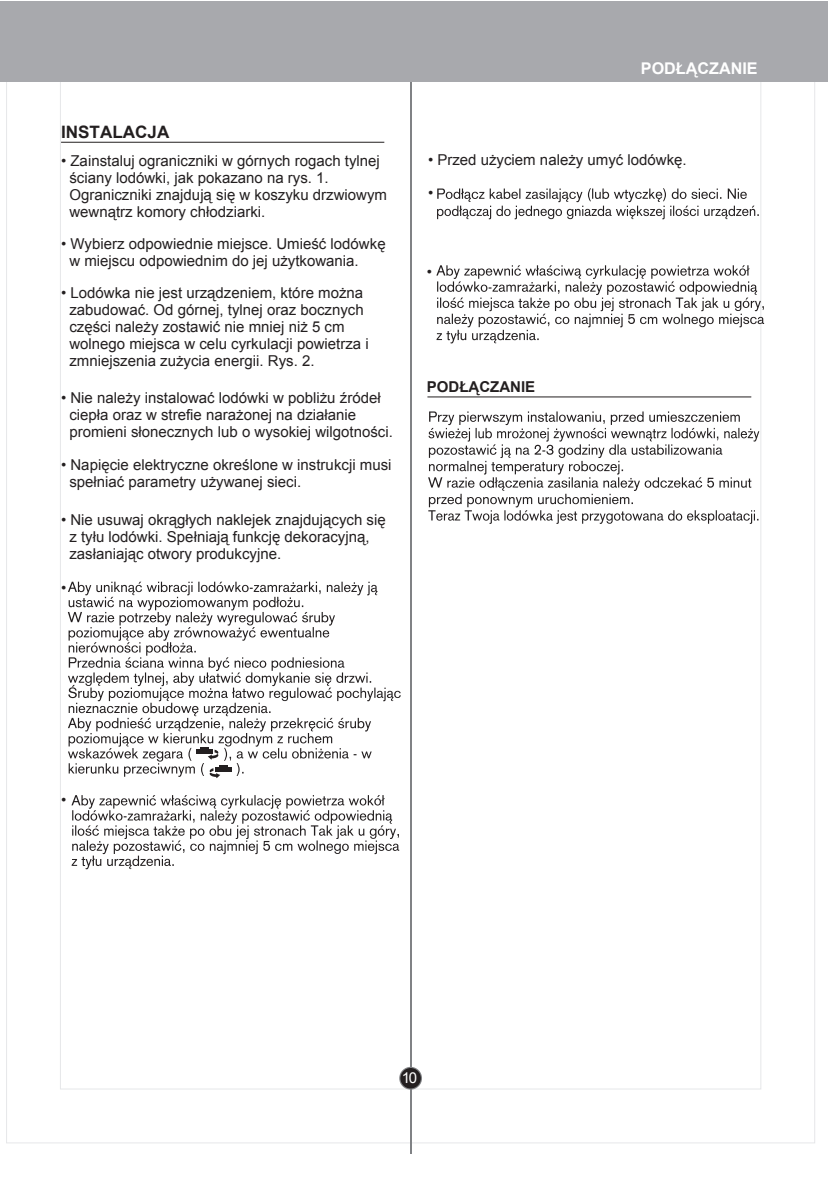
<style>
.page{position:relative;width:828px;height:1197px;background:#fff}
.page>*{position:absolute;margin:0;border:0;box-sizing:border-box;transform-origin:0 0}
.t1{font:700 17.2px "Arial";color:#231f20}
.t2{font:700 16.2px "Arial";color:#fff}
.t3{font:15px/17px "Arial";color:#231f20}
.t4{font:700 15px "Arial";color:#231f20}
.t5{font:15px "Arial";color:#fff}
</style>
<div class="page">
<hr style="left:410px;top:65px;width:1px;height:1088px;background:#808285">
<svg style="left:399px;top:1066px;width:23px;height:23px"></svg>
<div style="left:400px;top:1067px;width:21px;height:21px;background:#231f20;border-radius:50%"></div>
<div style="left:0;top:1px;width:828px;height:81px;background:#a8a9ad"></div>
<hr style="left:61px;top:142px;width:323px;height:1px;background:#231f20">
<hr style="left:428px;top:396px;width:323px;height:1px;background:#231f20">
<svg style="left:68px;top:581px;width:333px;height:197px"></svg>
<svg style="left:437px;top:188px;width:322px;height:31px"></svg>
<svg style="left:436px;top:265px;width:328px;height:78px"></svg>
<svg style="left:428px;top:411px;width:331px;height:113px"></svg>
<svg style="left:71px;top:795px;width:328px;height:74px"></svg>
<p class="t1" style="left:61px;top:120px;width:110px">INSTALACJA</p>
<p class="t3" style="left:69px;top:152px;width:319px;text-indent:-8px">• Zainstaluj ograniczniki w górnych rogach tylnej ściany lodówki, jak pokazano na rys. 1.<br>Ograniczniki znajdują się w koszyku drzwiowym wewnątrz komory chłodziarki.</p>
<p class="t3" style="left:69px;top:235px;width:318px;text-indent:-8px">• Wybierz odpowiednie miejsce. Umieść lodówkę w miejscu odpowiednim do jej użytkowania.</p>
<p class="t3" style="left:69px;top:284px;width:301px;text-indent:-8px">• Lodówka nie jest urządzeniem, które można zabudować. Od górnej, tylnej oraz bocznych części należy zostawić nie mniej niż 5 cm wolnego miejsca w celu cyrkulacji powietrza i zmniejszenia zużycia energii. Rys. 2.</p>
<p class="t3" style="left:69px;top:389px;width:325px;text-indent:-8px">• Nie należy instalować lodówki w pobliżu źródeł ciepła oraz w strefie narażonej na działanie promieni słonecznych lub o wysokiej wilgotności.</p>
<p class="t3" style="left:69px;top:456px;width:323px;text-indent:-8px">• Napięcie elektryczne określone w instrukcji musi spełniać parametry używanej sieci.</p>
<p class="t3" style="left:61px;top:511px;width:326px">• Nie usuwaj okrągłych naklejek znajdujących się</p>
<p class="t3" style="left:69px;top:528px;width:302px">z tyłu lodówki. Spełniają funkcję dekoracyjną, zasłaniając otwory produkcyjne.</p>
<p class="t3" style="left:61px;top:579px;width:7px">•</p>
<p class="t2" style="left:641px;top:58px;width:118px">PODŁĄCZANIE</p>
<p class="t3" style="left:428px;top:151px;width:260px">• Przed użyciem należy umyć lodówkę.</p>
<p class="t3" style="left:428px;top:184px;width:7px">•</p>
<p class="t3" style="left:427px;top:263px;width:7px">•</p>
<p class="t4" style="left:427px;top:376px;width:110px">PODŁĄCZANIE</p>
<p class="t3" style="left:61px;top:791px;width:7px">•</p>
<p class="t5" style="left:402px;top:1068px;width:17px">10</p>
</div>
